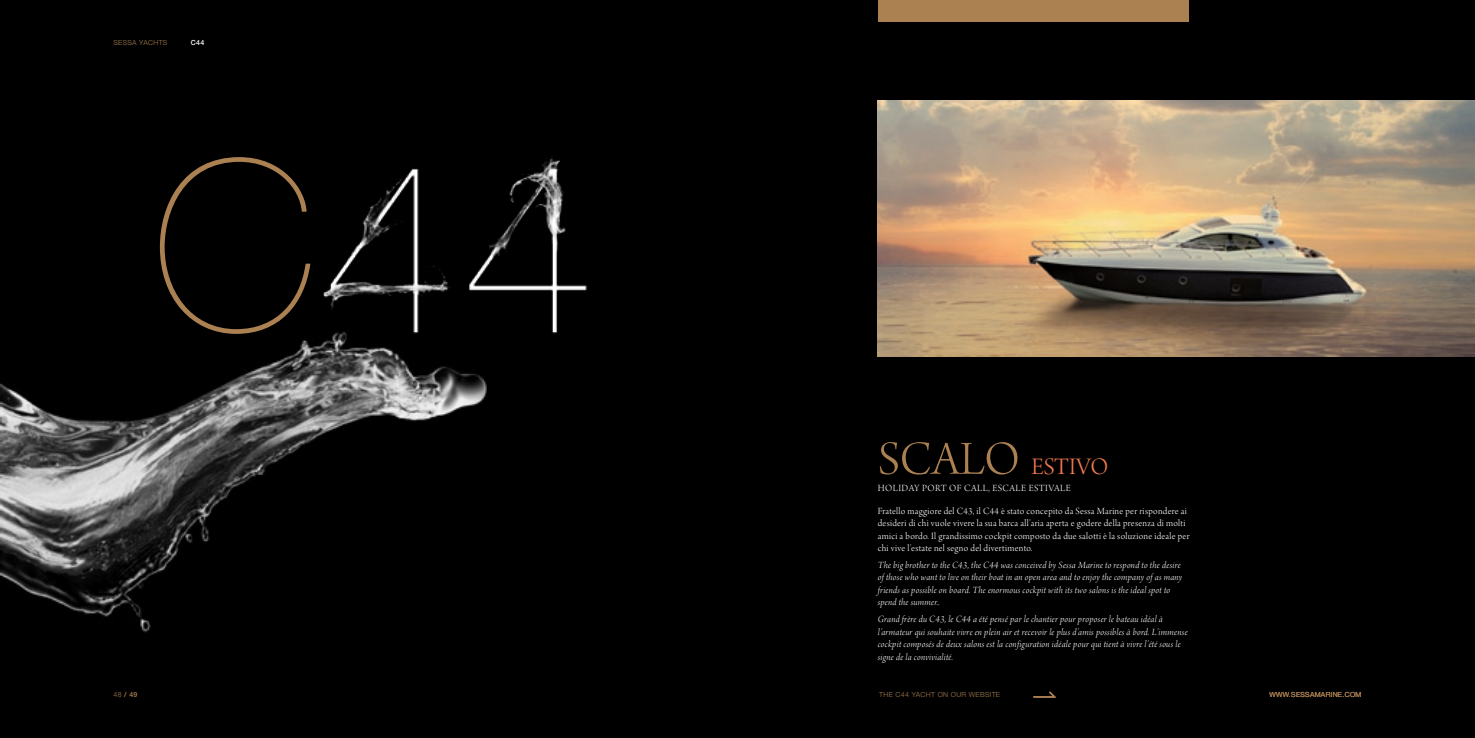
<style>
.page{position:relative;width:1475px;height:738px;background:#fff}
.page>*{position:absolute;margin:0;border:0;box-sizing:border-box;transform-origin:0 0}
.t1{font:200 236px "Helvetica Neue";color:#ac8152}
.t2{font:25px "Arno Pro Light Display";letter-spacing:-.01em;color:#f47950}
.t3{font:10px/12.5px "Arno Pro Light Italic Display";letter-spacing:.025em;color:#fff}
.t4{font:10px/12.5px "Arno Pro Light Display";letter-spacing:.03em;color:#fff}
.t5{font:300 7px "Helvetica Neue";letter-spacing:.05em;color:#ac8152}
.t6{font:500 7px "Helvetica Neue";color:#ac8152}
.t7{font:500 7px "Helvetica Neue";color:#fff}
.s1{font-size:50px;color:#ac8152}
.s2{font-weight:300}
</style>
<div class="page">
<div style="left:0;top:0;width:1474px;height:737px;background:#000"></div>
<div style="left:878px;top:0;width:310px;height:21px;background:#ac8152"></div>
<img style="left:0;top:340px;width:487px;height:293px">
<img style="left:877px;top:100px;width:597px;height:256px">
<svg style="left:1033px;top:691px;width:22px;height:6px"></svg>
<img style="left:316px;top:157px;width:271px;height:192px">
<p class="t5" style="left:113px;top:38px;width:55px">SESSA YACHTS</p>
<p class="t7" style="left:191px;top:38px;width:15px">C44</p>
<h1 class="t1" style="left:154px;top:110px;width:163px">C</h1>
<h2 class="t2" style="left:877px;top:452px;width:232px"><span class="s1">SCALO</span> ESTIVO</h2>
<p class="t4" style="left:877px;top:482px;width:194px">HOLIDAY PORT OF CALL, ESCALE ESTIVALE</p>
<p class="t4" style="left:877px;top:504px;width:313px">Fratello maggiore del C43, il C44 è stato concepito da Sessa Marine per rispondere ai desideri di chi vuole vivere la sua barca all’aria aperta e godere della presenza di molti amici a bordo. Il grandissimo cockpit composto da due salotti è la soluzione ideale per chi vive l’estate nel segno del divertimento.</p>
<p class="t3" style="left:877px;top:559px;width:306px">The big brother to the C43, the C44 was conceived by Sessa Marine to respond to the desire of those who want to live on their boat in an open area and to enjoy the company of as many friends as possible on board. The enormous cockpit with its two salons is the ideal spot to spend the summer..</p>
<p class="t3" style="left:877px;top:613px;width:311px">Grand frère du C43, le C44 a été pensé par le chantier pour proposer le bateau idéal à l’armateur qui souhaite vivre en plein air et recevoir le plus d’amis possibles à bord. L’immense cockpit composés de deux salons est la configuration idéale pour qui tient à vivre l’été sous le signe de la convivialité.</p>
<p class="t6" style="left:113px;top:690px;width:26px"><span class="s2">48</span> / 49</p>
<p class="t5" style="left:879px;top:690px;width:122px">THE C44 YACHT ON OUR WEBSITE</p>
<p class="t5" style="left:1269px;top:690px;width:94px">WWW.SESSAMARINE.COM</p>
</div>
